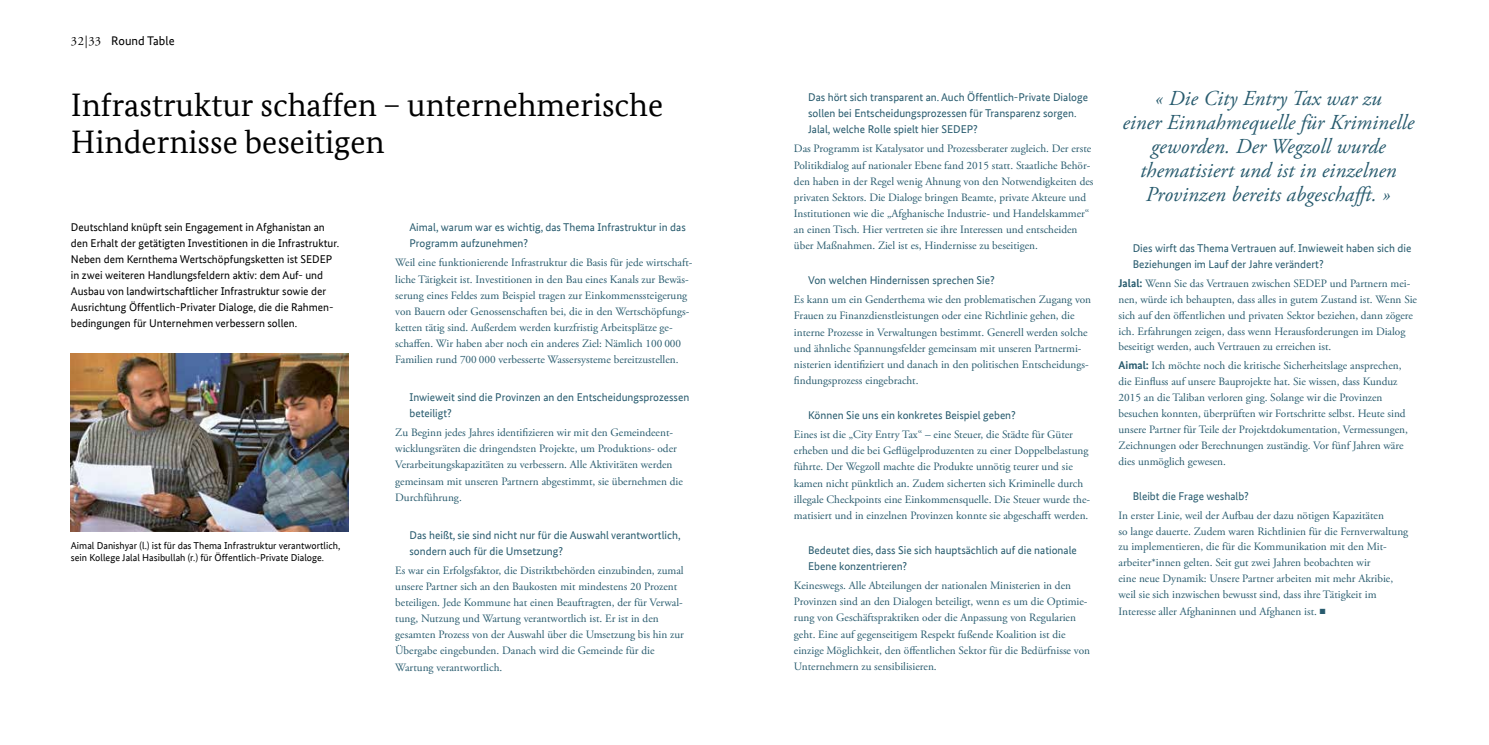
<style>
.page{position:relative;width:1489px;height:745px;background:#fff}
.page>*{position:absolute;margin:0;border:0;box-sizing:border-box;transform-origin:0 0}
.t1{font:32.5px/37.5px "Bundes Serif Office T";color:#000}
.t2{font:italic 21.25px/23.8px "Adobe Garamond Pro";letter-spacing:.005em;color:#285b6e;text-align:center}
.t3{font:12.5px "Bundes Sans Office T";color:#000}
.t4{font:11.25px/16.1px "Adobe Garamond Pro";color:#285b6e}
.t5{font:11.25px/16.1px "Bundes Sans Office T";color:#285b6e}
.t6{font:11.25px/16px "Bundes Sans Office T";color:#000}
.t7{font:10px/12px "Bundes Sans Office T";color:#000}
.s1{font-family:"Adobe Garamond Pro"}
.s2{font-family:"Bundes Sans Office T";font-weight:700}
</style>
<div class="page">
<img style="left:71px;top:354px;width:277px;height:177px">
<p class="t3" style="left:71px;top:34px;width:105px"><span class="s1">32|33</span> Round Table</p>
<h1 class="t1" style="left:71px;top:85px;width:594px">Infrastruktur schaffen – unternehmerische<br>Hindernisse beseitigen</h1>
<p class="t6" style="left:71px;top:219px;width:270px">Deutschland knüpft sein Engagement in Afghanistan an den Erhalt der getätigten Investitionen in die Infrastruktur.<br>Neben dem Kernthema Wertschöpfungsketten ist SEDEP in zwei weiteren Handlungsfeldern aktiv: dem Auf- und Ausbau von landwirtschaftlicher Infrastruktur sowie der Ausrichtung Öffentlich-Privater Dialoge, die die Rahmen&shy;bedingungen für Unternehmen verbessern sollen.</p>
<p class="t5" style="left:409px;top:219px;width:278px">Aimal, warum war es wichtig, das Thema Infrastruktur in das<br>Programm aufzunehmen?</p>
<p class="t4" style="left:395px;top:255px;width:299px">Weil eine funktionierende Infrastruktur die Basis für jede wirtschaft&shy;liche Tätigkeit ist. Investitionen in den Bau eines Kanals zur Bewäs&shy;serung eines Feldes zum Beispiel tragen zur Einkommenssteigerung von Bauern oder Genossenschaften bei, die in den Wertschöpfungs&shy;ketten tätig sind. Außerdem werden kurzfristig Arbeitsplätze ge&shy;schaffen. Wir haben aber noch ein anderes Ziel: Nämlich 100 000<br>Familien rund 700 000 verbesserte Wassersysteme bereitzustellen.</p>
<p class="t5" style="left:409px;top:389px;width:281px">Inwieweit sind die Provinzen an den Entscheidungsprozessen beteiligt?</p>
<p class="t4" style="left:395px;top:424px;width:289px">Zu Beginn jedes Jahres identifizieren wir mit den Gemeindeent&shy;wicklungsräten die dringendsten Projekte, um Produktions- oder Verarbeitungskapazitäten zu verbessern. Alle Aktivitäten werden gemeinsam mit unseren Partnern abgestimmt, sie übernehmen die Durchführung.</p>
<p class="t5" style="left:409px;top:526px;width:272px">Das heißt, sie sind nicht nur für die Auswahl verantwortlich, sondern auch für die Umsetzung?</p>
<p class="t4" style="left:395px;top:562px;width:290px">Es war ein Erfolgsfaktor, die Distriktbehörden einzubinden, zumal unsere Partner sich an den Baukosten mit mindestens 20 Prozent beteiligen. Jede Kommune hat einen Beauftragten, der für Verwal&shy;tung, Nutzung und Wartung verantwortlich ist. Er ist in den gesamten Prozess von der Auswahl über die Umsetzung bis hin zur Übergabe eingebunden. Danach wird die Gemeinde für die Wartung verantwortlich.</p>
<p class="t7" style="left:71px;top:539px;width:271px">Aimal Danishyar (l.) ist für das Thema Infrastruktur verantwortlich, sein Kollege Jalal Hasibullah (r.) für Öffentlich-Private Dialoge.</p>
<p class="t5" style="left:808px;top:89px;width:281px">Das hört sich transparent an. Auch Öffentlich-Private Dialoge sollen bei Entscheidungsprozessen für Transparenz sorgen.<br>Jalal, welche Rolle spielt hier SEDEP?</p>
<p class="t4" style="left:794px;top:141px;width:301px">Das Programm ist Katalysator und Prozessberater zugleich. Der erste Politikdialog auf nationaler Ebene fand 2015 statt. Staatliche Behör&shy;den haben in der Regel wenig Ahnung von den Notwendigkeiten des privaten Sektors. Die Dialoge bringen Beamte, private Akteure und Institutionen wie die „Afghanische Industrie- und Handelskammer“ an einen Tisch. Hier vertreten sie ihre Interessen und entscheiden über Maßnahmen. Ziel ist es, Hindernisse zu beseitigen.</p>
<p class="t5" style="left:808px;top:272px;width:188px">Von welchen Hindernissen sprechen Sie?</p>
<p class="t4" style="left:794px;top:292px;width:299px">Es kann um ein Genderthema wie den problematischen Zugang von Frauen zu Finanzdienstleistungen oder eine Richtlinie gehen, die interne Prozesse in Verwaltungen bestimmt. Generell werden solche und ähnliche Spannungsfelder gemeinsam mit unseren Partnermi&shy;nisterien identifiziert und danach in den politischen Entscheidungs&shy;findungsprozess eingebracht.</p>
<p class="t5" style="left:808px;top:407px;width:209px">Können Sie uns ein konkretes Beispiel geben?</p>
<p class="t4" style="left:794px;top:426px;width:297px">Eines ist die „City Entry Tax“ – eine Steuer, die Städte für Güter erheben und die bei Geflügelproduzenten zu einer Doppelbelastung führte. Der Wegzoll machte die Produkte unnötig teurer und sie kamen nicht pünktlich an. Zudem sicherten sich Kriminelle durch illegale Checkpoints eine Einkommensquelle. Die Steuer wurde the&shy;matisiert und in einzelnen Provinzen konnte sie abgeschafft werden.</p>
<p class="t5" style="left:808px;top:541px;width:270px">Bedeutet dies, dass Sie sich hauptsächlich auf die nationale<br>Ebene konzentrieren?</p>
<p class="t4" style="left:794px;top:577px;width:297px">Keineswegs. Alle Abteilungen der nationalen Ministerien in den Provinzen sind an den Dialogen beteiligt, wenn es um die Optimie&shy;rung von Geschäftspraktiken oder die Anpassung von Regularien geht. Eine auf gegenseitigem Respekt fußende Koalition ist die einzige Möglichkeit, den öffentlichen Sektor für die Bedürfnisse von Unternehmern zu sensibilisieren.</p>
<h2 class="t2" style="left:1122px;top:87px;width:293px">« Die City Entry Tax war zu<br>einer Einnahmequelle für Kriminelle geworden. Der Wegzoll wurde thematisiert und ist in einzelnen<br>Provinzen bereits abgeschafft. »</h2>
<p class="t5" style="left:1132px;top:240px;width:280px">Dies wirft das Thema Vertrauen auf. Inwieweit haben sich die<br>Beziehungen im Lauf der Jahre verändert?</p>
<p class="t4" style="left:1118px;top:275px;width:300px"><span class="s2">Jalal:</span> Wenn Sie das Vertrauen zwischen SEDEP und Partnern mei&shy;nen, würde ich behaupten, dass alles in gutem Zustand ist. Wenn Sie sich auf den öffentlichen und privaten Sektor beziehen, dann zögere ich. Erfahrungen zeigen, dass wenn Herausforderungen im Dialog beseitigt werden, auch Vertrauen zu erreichen ist.</p>
<p class="t4" style="left:1118px;top:358px;width:291px"><span class="s2">Aimal:</span> Ich möchte noch die kritische Sicherheitslage ansprechen, die Einfluss auf unsere Bauprojekte hat. Sie wissen, dass Kunduz 2015 an die Taliban verloren ging. Solange wir die Provinzen besuchen konnten, überprüften wir Fortschritte selbst. Heute sind unsere Partner für Teile der Projektdokumentation, Vermessungen, Zeichnungen oder Berechnungen zuständig. Vor fünf Jahren wäre dies unmöglich gewesen.</p>
<p class="t5" style="left:1132px;top:487px;width:117px">Bleibt die Frage weshalb?</p>
<p class="t4" style="left:1118px;top:507px;width:291px">In erster Linie, weil der Aufbau der dazu nötigen Kapazitäten<br>so lange dauerte. Zudem waren Richtlinien für die Fernverwaltung zu implementieren, die für die Kommunikation mit den Mit&shy;arbeiter*innen gelten. Seit gut zwei Jahren beobachten wir<br>eine neue Dynamik: Unsere Partner arbeiten mit mehr Akribie, weil sie sich inzwischen bewusst sind, dass ihre Tätigkeit im Interesse aller Afghaninnen und Afghanen ist. ■</p>
</div>
